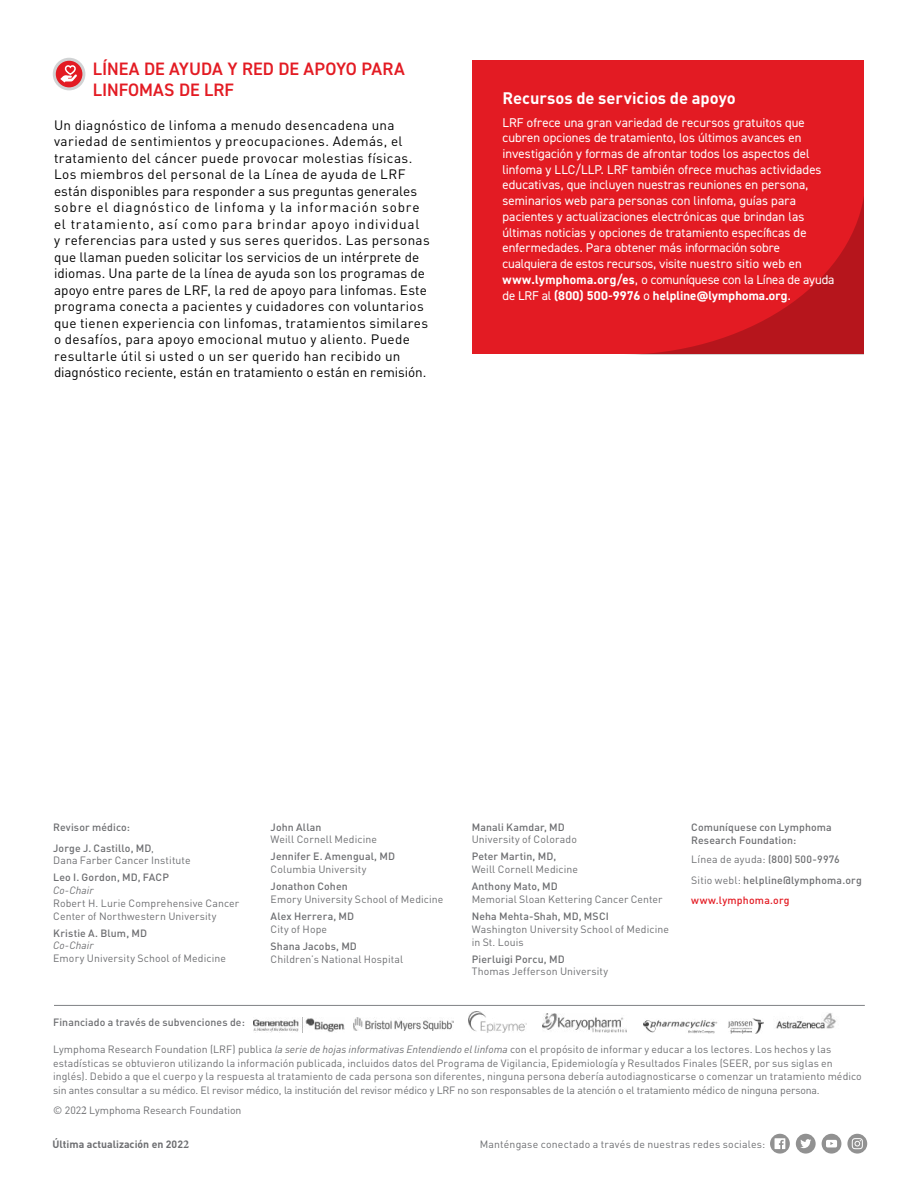
<style>
.page{position:relative;width:918px;height:1188px;background:#fff}
.page>*{position:absolute;margin:0;border:0;box-sizing:border-box;transform-origin:0 0}
.A_Headline{font:600 18px/21px "DIN2014";color:#e31b23}
.Red_SideBar_Heading{font:700 16.5px "DINOT";color:#fff}
.Body_Copy{font:13.5px/16.5px "DINOT";letter-spacing:.025em;color:#000}
.Red_Sidebar_Body_Cop{font:12.75px/15.8px "DIN2014";letter-spacing:.005em;color:#fff}
.t1{font:10.5px/13.5px "DINOT";letter-spacing:.01em;color:#6d6e71}
.t2{font:500 10.5px/20.9px "DINOT";letter-spacing:.01em;color:#6d6e71}
.t3{font:700 10.5px "DINOT";color:#6d6e71}
.t4{font:italic 10.5px "DINOT";letter-spacing:.005em;color:#6d6e71}
.s1{font-weight:700}
.s2{font-weight:400}
.s3{color:#e31b23}
.s4{font-style:italic}
.s5{font-family:"Minion Pro";font-size:12px}
</style>
<div class="page">
<div style="left:822px;top:1134px;width:19px;height:20px;background:#919191;border-radius:50%"></div>
<svg style="left:826px;top:1140px;width:11px;height:7px"></svg>
<div style="left:796px;top:1134px;width:20px;height:20px;background:#919191;border-radius:50%"></div>
<svg style="left:800px;top:1139px;width:11px;height:9px"></svg>
<svg style="left:847px;top:1134px;width:20px;height:20px"></svg>
<svg style="left:852px;top:1138px;width:11px;height:11px"></svg>
<svg style="left:770px;top:1134px;width:20px;height:20px"></svg>
<svg style="left:775px;top:1138px;width:10px;height:11px"></svg>
<hr style="left:54px;top:1005px;width:811px;height:1px;background:#808285">
<div style="left:472px;top:61px;width:392px;height:293px;background:#e31b23"></div>
<svg style="left:646px;top:197px;width:218px;height:157px"></svg>
<svg style="left:54px;top:59px;width:30px;height:30px"></svg>
<div style="left:53px;top:58px;width:32px;height:32px;border:3px solid #d1d3d4;border-radius:50%"></div>
<svg style="left:60px;top:63px;width:20px;height:19px"></svg>
<img style="left:253px;top:1017px;width:91px;height:16px">
<img style="left:354px;top:1017px;width:100px;height:14px">
<img style="left:468px;top:1012px;width:58px;height:21px">
<img style="left:543px;top:1014px;width:84px;height:18px">
<img style="left:643px;top:1018px;width:120px;height:15px">
<img style="left:775px;top:1013px;width:61px;height:16px">
<p class="A_Headline" style="left:93px;top:58px;width:313px">LÍNEA DE AYUDA Y RED DE APOYO PARA<br>LINFOMAS DE LRF</p>
<p class="Body_Copy" style="left:54px;top:116px;width:377px">Un diagnóstico de linfoma a menudo desencadena una variedad de sentimientos y preocupaciones. Además, el tratamiento del cáncer puede provocar molestias físicas.<br>Los miembros del personal de la Línea de ayuda de LRF están disponibles para responder a sus preguntas generales sobre el diagnóstico de linfoma y la información sobre el tratamiento, así como para brindar apoyo individual<br>y referencias para usted y sus seres queridos. Las personas que llaman pueden solicitar los servicios de un intérprete de idiomas. Una parte de la línea de ayuda son los programas de apoyo entre pares de LRF, la red de apoyo para linfomas. Este programa conecta a pacientes y cuidadores con voluntarios que tienen experiencia con linfomas, tratamientos similares o desafíos, para apoyo emocional mutuo y aliento. Puede resultarle útil si usted o un ser querido han recibido un diagnóstico reciente, están en tratamiento o están en remisión.</p>
<p class="Red_SideBar_Heading" style="left:502px;top:88px;width:235px">Recursos de servicios de apoyo</p>
<p class="Red_Sidebar_Body_Cop" style="left:502px;top:114px;width:334px">LRF ofrece una gran variedad de recursos gratuitos que cubren opciones de tratamiento, los últimos avances en investigación y formas de afrontar todos los aspectos del linfoma y LLC/LLP. LRF también ofrece muchas actividades educativas, que incluyen nuestras reuniones en persona, seminarios web para personas con linfoma, guías para pacientes y actualizaciones electrónicas que brindan las últimas noticias y opciones de tratamiento específicas de enfermedades. Para obtener más información sobre cualquiera de estos recursos, visite nuestro sitio web en <span class="s1">www.lymphoma.org/es</span>, o comuníquese con la Línea de ayuda de LRF al <span class="s1">(800) 500-9976</span> o <span class="s1">helpline@lymphoma.org</span>.</p>
<p class="t2" style="left:53px;top:816px;width:102px">Revisor médico:<br>Jorge J. Castillo, MD<span class="s2">,</span></p>
<p class="t1" style="left:53px;top:854px;width:139px">Dana Farber Cancer Institute</p>
<p class="t2" style="left:53px;top:867px;width:117px">Leo I. Gordon, MD, FACP</p>
<p class="t4" style="left:53px;top:884px;width:42px">Co-Chair</p>
<p class="t1" style="left:53px;top:897px;width:188px;line-height:12.8px">Robert H. Lurie Comprehensive Cancer<br>Center of Northwestern University</p>
<p class="t2" style="left:53px;top:922px;width:95px">Kristie A. Blum, MD</p>
<p class="t4" style="left:53px;top:939px;width:42px">Co-Chair</p>
<p class="t1" style="left:53px;top:952px;width:174px">Emory University School of Medicine</p>
<p class="t2" style="left:53px;top:1012px;width:193px">Financiado a través de subvenciones de:</p>
<p class="t2" style="left:271px;top:816px;width:52px">John Allan</p>
<p class="t1" style="left:271px;top:833px;width:108px">Weill Cornell Medicine</p>
<p class="t2" style="left:271px;top:846px;width:126px">Jennifer E. Amengual, MD</p>
<p class="t1" style="left:271px;top:862px;width:97px">Columbia University</p>
<p class="t2" style="left:271px;top:876px;width:79px">Jonathon Cohen</p>
<p class="t1" style="left:271px;top:892px;width:174px">Emory University School of Medicine</p>
<p class="t2" style="left:271px;top:906px;width:85px">Alex Herrera, MD</p>
<p class="t1" style="left:271px;top:922px;width:58px">City of Hope</p>
<p class="t2" style="left:271px;top:935px;width:88px">Shana Jacobs, MD</p>
<p class="t1" style="left:271px;top:952px;width:134px">Children’s National Hospital</p>
<p class="t2" style="left:472px;top:816px;width:95px">Manali Kamdar, MD</p>
<p class="t1" style="left:472px;top:833px;width:107px">University of Colorado</p>
<p class="t2" style="left:472px;top:846px;width:86px">Peter Martin, MD,</p>
<p class="t1" style="left:472px;top:862px;width:108px">Weill Cornell Medicine</p>
<p class="t2" style="left:472px;top:876px;width:88px">Anthony Mato, MD</p>
<p class="t1" style="left:472px;top:892px;width:192px">Memorial Sloan Kettering Cancer Center</p>
<p class="t2" style="left:472px;top:906px;width:139px">Neha Mehta-Shah, MD, MSCI</p>
<p class="t1" style="left:472px;top:922px;width:199px;line-height:12.8px">Washington University School of Medicine in St. Louis</p>
<p class="t2" style="left:472px;top:948px;width:95px">Pierluigi Porcu, MD</p>
<p class="t1" style="left:472px;top:965px;width:138px">Thomas Jefferson University</p>
<p class="t2" style="left:691px;top:820px;width:142px;line-height:13.5px">Comuníquese con Lymphoma<br>Research Foundation:</p>
<p class="t2" style="left:691px;top:848px;width:172px"><span class="s2">Línea de ayuda:</span> (800) 500-9976<br><span class="s2">Sitio webl:</span> helpline@lymphoma.org <span class="s3">www.lymphoma.org</span></p>
<p class="t1" style="left:53px;top:1043px;width:810px">Lymphoma Research Foundation (LRF) publica <span class="s4">la serie de hojas informativas Entendiendo el linfoma</span> con el propósito de informar y educar a los lectores. Los hechos y las estadísticas se obtuvieron utilizando la información publicada, incluidos datos del Programa de Vigilancia, Epidemiología y Resultados Finales (SEER, por sus siglas en inglés). Debido a que el cuerpo y la respuesta al tratamiento de cada persona son diferentes, ninguna persona debería autodiagnosticarse o comenzar un tratamiento médico sin antes consultar a su médico. El revisor médico, la institución del revisor médico y LRF no son responsables de la atención o el tratamiento médico de ninguna persona.</p>
<p class="t1" style="left:53px;top:1103px;width:190px">© 202<span class="s5">2</span> Lymphoma Research Foundation</p>
<p class="t3" style="left:52px;top:1137px;width:138px">Última actualización en 202<span class="s5">2</span></p>
<p class="t1" style="left:480px;top:1137px;width:287px">Manténgase conectado a través de nuestras redes sociales:</p>
</div>
